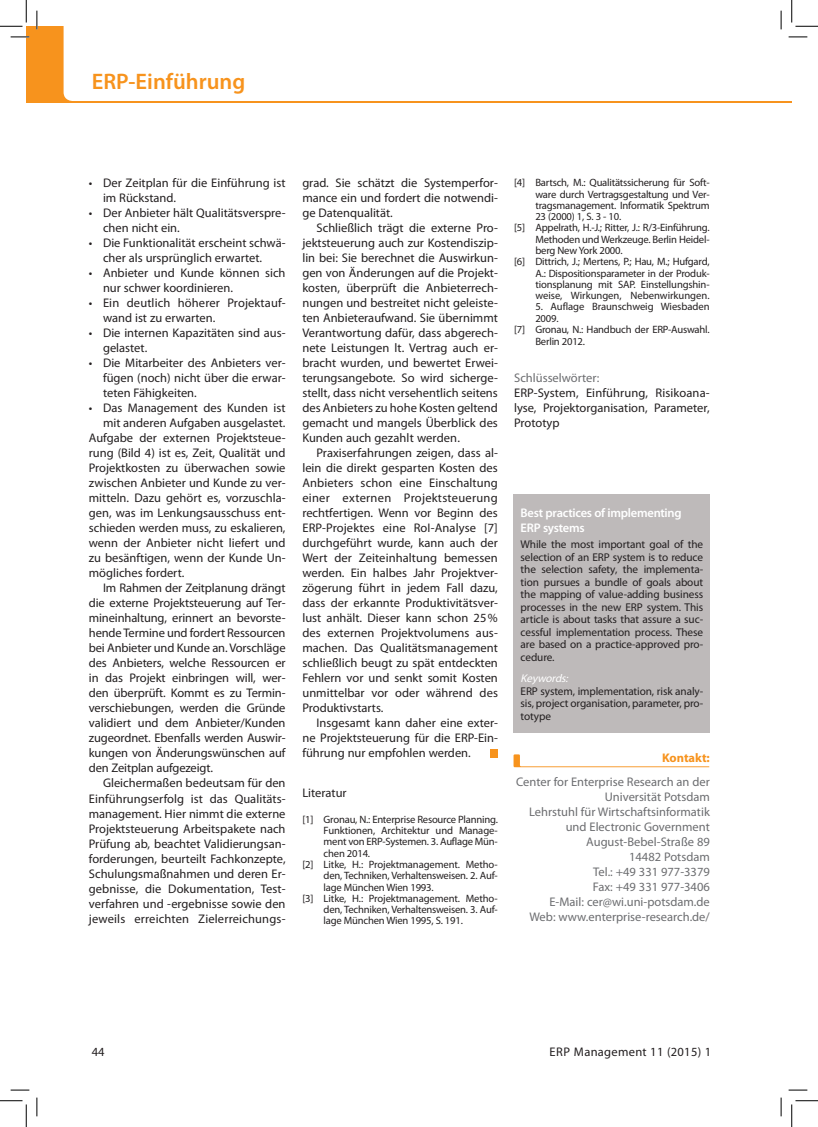
<style>
.page{position:relative;width:818px;height:1127px;background:#fff}
.page>*{position:absolute;margin:0;border:0;box-sizing:border-box;transform-origin:0 0}
.t1{font:600 22.5px "Myriad Pro";color:#f7931d}
.normal_ohne_einrücku{font:12.5px/15px "Myriad Pro";color:#231f20;text-align:justify}
.Kontaktadresse{font:12.5px/15px "Myriad Pro";color:#6c6d70;text-align:right}
.letzter_Absatz{font:12.5px/15px "Myriad Pro";color:#231f20;text-align:justify}
.englischtitel{font:600 12.5px/15px "Myriad Pro";letter-spacing:-.02em;color:#fff}
.normal_ohne_einrücku-2{font:12.5px "Myriad Pro";letter-spacing:.025em;color:#231f20}
.schlüssel{font:12.5px "Myriad Pro";color:#6c6d70}
.literaturhead{font:12.5px "Myriad Pro";color:#231f20}
.Kontakt{font:700 12.5px "Myriad Pro";color:#f7931d}
.englischtext{font:11.25px/12.5px "Myriad Pro";letter-spacing:-.01em;color:#231f20;text-align:justify}
.englischsubhead{font:italic 11.25px "Myriad Pro";color:#fff}
.literatur{font:10.62px/11.2px "Myriad Pro";letter-spacing:-.02em;color:#231f20;text-align:justify}
</style>
<div class="page">
<div style="left:27px;top:26px;width:765px;height:76px;background:#f7931d"></div>
<div style="left:64px;top:26px;width:713px;height:75px;background:#fff"></div>
<div style="left:513px;top:494px;width:197px;height:238px;background:#bebaba"></div>
<svg style="left:513px;top:754px;width:196px;height:13px"></svg>
<div style="left:490px;top:748px;width:7px;height:9px;background:#f7931d"></div>
<svg style="left:11px;top:36px;width:18px;height:2px"></svg>
<svg style="left:11px;top:1089px;width:18px;height:1px"></svg>
<svg style="left:788px;top:1089px;width:19px;height:1px"></svg>
<svg style="left:36px;top:11px;width:2px;height:18px"></svg>
<svg style="left:36px;top:1097px;width:2px;height:18px"></svg>
<svg style="left:780px;top:1097px;width:2px;height:18px"></svg>
<svg style="left:0;top:0;width:27px;height:27px"></svg>
<svg style="left:0;top:1100px;width:27px;height:26px"></svg>
<svg style="left:777px;top:0;width:41px;height:101px"></svg>
<svg style="left:791px;top:1100px;width:27px;height:26px"></svg>
<h1 class="t1" style="left:92px;top:69px;width:155px">ERP-Einführung</h1>
<p class="normal_ohne_einrücku" style="left:103px;top:175px;width:184px;text-indent:-14px">• Der Zeitplan für die Einführung ist im Rückstand.</p>
<p class="normal_ohne_einrücku" style="left:103px;top:205px;width:184px;text-indent:-14px">• Der Anbieter hält Qualitätsverspre&shy;chen nicht ein.</p>
<p class="normal_ohne_einrücku" style="left:103px;top:235px;width:184px;text-indent:-14px">• Die Funktionalität erscheint schwä&shy;cher als ursprünglich erwartet.</p>
<p class="normal_ohne_einrücku" style="left:103px;top:265px;width:184px;text-indent:-14px">• Anbieter und Kunde können sich nur schwer koordinieren.</p>
<p class="normal_ohne_einrücku" style="left:103px;top:295px;width:184px;text-indent:-14px">• Ein deutlich höherer Projektauf&shy;wand ist zu erwarten.</p>
<p class="normal_ohne_einrücku" style="left:103px;top:325px;width:184px;text-indent:-14px">• Die internen Kapazitäten sind aus&shy;gelastet.</p>
<p class="normal_ohne_einrücku" style="left:103px;top:355px;width:184px;text-indent:-14px">• Die Mitarbeiter des Anbieters ver&shy;fügen (noch) nicht über die erwar&shy;teten Fähigkeiten.</p>
<p class="normal_ohne_einrücku" style="left:89px;top:400px;width:198px;text-align:right">• Das Management des Kunden ist mit anderen Aufgaben ausgelastet.</p>
<p class="normal_ohne_einrücku" style="left:89px;top:430px;width:198px">Aufgabe der externen Projektsteue&shy;rung (Bild 4) ist es, Zeit, Qualität und Projektkosten zu überwachen sowie zwischen Anbieter und Kunde zu ver&shy;mitteln. Dazu gehört es, vorzuschla&shy;gen, was im Lenkungsausschuss ent&shy;schieden werden muss, zu eskalieren, wenn der Anbieter nicht liefert und zu besänftigen, wenn der Kunde Un&shy;mögliches fordert.</p>
<p class="normal_ohne_einrücku" style="left:89px;top:580px;width:198px;text-indent:14px">Im Rahmen der Zeitplanung drängt die externe Projektsteuerung auf Ter&shy;mineinhaltung, erinnert an bevorste&shy;hende Termine und fordert Ressourcen bei Anbieter und Kunde an. Vorschläge des Anbieters, welche Ressourcen er in das Projekt einbringen will, wer&shy;den überprüft. Kommt es zu Termin&shy;verschiebungen, werden die Gründe validiert und dem Anbieter/Kunden zugeordnet. Ebenfalls werden Auswir&shy;kungen von Änderungswünschen auf den Zeitplan aufgezeigt.</p>
<p class="normal_ohne_einrücku" style="left:89px;top:775px;width:198px;text-indent:14px">Gleichermaßen bedeutsam für den Einführungserfolg ist das Qualitäts&shy;management. Hier nimmt die externe Projektsteuerung Arbeitspakete nach Prüfung ab, beachtet Validierungsan&shy;forderungen, beurteilt Fachkonzepte, Schulungsmaßnahmen und deren Er&shy;gebnisse, die Dokumentation, Test&shy;verfahren und -ergebnisse sowie den jeweils erreichten Zielerreichungs-</p>
<p class="normal_ohne_einrücku" style="left:302px;top:175px;width:197px">grad. Sie schätzt die Systemperfor&shy;mance ein und fordert die notwendi&shy;ge Datenqualität.</p>
<p class="normal_ohne_einrücku" style="left:302px;top:220px;width:197px;text-indent:14px">Schließlich trägt die externe Pro&shy;jektsteuerung auch zur Kostendiszip&shy;lin bei: Sie berechnet die Auswirkun&shy;gen von Änderungen auf die Projekt&shy;kosten, überprüft die Anbieterrech&shy;nungen und bestreitet nicht geleiste&shy;ten Anbieteraufwand. Sie übernimmt Verantwortung dafür, dass abgerech&shy;nete Leistungen lt. Vertrag auch er&shy;bracht wurden, und bewertet Erwei&shy;terungsangebote. So wird sicherge&shy;stellt, dass nicht versehentlich seitens des Anbieters zu hohe Kosten geltend gemacht und mangels Überblick des Kunden auch gezahlt werden.</p>
<p class="normal_ohne_einrücku" style="left:302px;top:445px;width:197px;text-indent:14px">Praxiserfahrungen zeigen, dass al&shy;lein die direkt gesparten Kosten des Anbieters schon eine Einschaltung einer externen Projektsteuerung rechtfertigen. Wenn vor Beginn des ERP-Projektes eine RoI-Analyse [7] durchgeführt wurde, kann auch der Wert der Zeiteinhaltung bemessen werden. Ein halbes Jahr Projektver&shy;zögerung führt in jedem Fall dazu, dass der erkannte Produktivitätsver&shy;lust anhält. Dieser kann schon 25% des externen Projektvolumens aus&shy;machen. Das Qualitätsmanagement schließlich beugt zu spät entdeckten Fehlern vor und senkt somit Kosten unmittelbar vor oder während des Produktivstarts.</p>
<p class="letzter_Absatz" style="left:302px;top:715px;width:197px;text-indent:14px">Insgesamt kann daher eine exter&shy;ne Projektsteuerung für die ERP-Ein&shy;führung nur empfohlen werden.</p>
<p class="literaturhead" style="left:302px;top:786px;width:46px">Literatur</p>
<p class="literatur" style="left:324px;top:813px;width:176px;text-indent:-21px">[1] Gronau, N.: Enterprise Resource Planning.<br>Funktionen, Architektur und Manage&shy;ment von ERP-Systemen. 3. Auflage Mün&shy;chen 2014.</p>
<p class="literatur" style="left:324px;top:858px;width:176px;text-indent:-21px">[2] Litke, H.: Projektmanagement. Metho&shy;den, Techniken, Verhaltensweisen. 2. Auf&shy;lage München Wien 1993.</p>
<p class="literatur" style="left:324px;top:892px;width:176px;text-indent:-21px">[3] Litke, H.: Projektmanagement. Metho&shy;den, Techniken, Verhaltensweisen. 3. Auf&shy;lage München Wien 1995, S. 191.</p>
<p class="literatur" style="left:535px;top:177px;width:176px;text-indent:-21px">[4] Bartsch, M.: Qualitätssicherung für Soft&shy;ware durch Vertragsgestaltung und Ver&shy;tragsmanagement. Informatik Spektrum 23 (2000) 1, S. 3 - 10.</p>
<p class="literatur" style="left:535px;top:222px;width:176px;text-indent:-21px">[5] Appelrath, H.-J.; Ritter, J.: R/3-Einführung.<br>Methoden und Werkzeuge. Berlin Heidel&shy;berg New York 2000.</p>
<p class="literatur" style="left:535px;top:256px;width:176px;text-indent:-21px">[6] Dittrich, J.; Mertens, P.; Hau, M.; Hufgard, A.: Dispositionsparameter in der Produk&shy;tionsplanung mit SAP. Einstellungshin&shy;weise, Wirkungen, Nebenwirkungen.</p>
<p class="literatur" style="left:535px;top:301px;width:176px">5. Auflage Braunschweig Wiesbaden<br>2009.</p>
<p class="literatur" style="left:535px;top:323px;width:176px;line-height:12.5px;text-indent:-21px">[7] Gronau, N.: Handbuch der ERP-Auswahl.<br>Berlin 2012.</p>
<p class="schlüssel" style="left:514px;top:371px;width:87px">Schlüsselwörter:</p>
<p class="normal_ohne_einrücku" style="left:514px;top:385px;width:197px">ERP-System, Einführung, Risikoana&shy;lyse, Projektorganisation, Parameter, Prototyp</p>
<p class="englischtitel" style="left:521px;top:505px;width:163px">Best practices of implementing<br>ERP systems</p>
<p class="englischtext" style="left:521px;top:538px;width:184px">While the most important goal of the selection of an ERP system is to reduce the selection safety, the implementa&shy;tion pursues a bundle of goals about the mapping of value-adding business processes in the new ERP system. This article is about tasks that assure a suc&shy;cessful implementation process. These are based on a practice-approved pro&shy;cedure.</p>
<p class="englischsubhead" style="left:521px;top:672px;width:52px">Keywords:</p>
<p class="englischtext" style="left:521px;top:685px;width:184px">ERP system, implementation, risk analy&shy;sis, project organisation, parameter, pro&shy;totype</p>
<p class="Kontakt" style="left:662px;top:750px;width:49px">Kontakt:</p>
<p class="Kontaktadresse" style="left:516px;top:774px;width:195px">Center for Enterprise Research an der<br>Universität Potsdam</p>
<p class="Kontaktadresse" style="left:529px;top:804px;width:182px">Lehrstuhl für Wirtschaftsinformatik und Electronic Government</p>
<p class="Kontaktadresse" style="left:586px;top:834px;width:125px">August-Bebel-Straße 89</p>
<p class="Kontaktadresse" style="left:629px;top:849px;width:82px">14482 Potsdam</p>
<p class="Kontaktadresse" style="left:593px;top:864px;width:118px">Tel.: +49 331 977-3379</p>
<p class="Kontaktadresse" style="left:593px;top:879px;width:118px">Fax: +49 331 977-3406</p>
<p class="Kontaktadresse" style="left:549px;top:894px;width:162px">E-Mail: cer@wi.uni-potsdam.de</p>
<p class="Kontaktadresse" style="left:529px;top:909px;width:182px">Web: www.enterprise-research.de/</p>
<p class="normal_ohne_einrücku" style="left:92px;top:1044px;width:14px">44</p>
<p class="normal_ohne_einrücku-2" style="left:549px;top:1044px;width:163px">ERP Management 11 (2015) 1</p>
</div>
